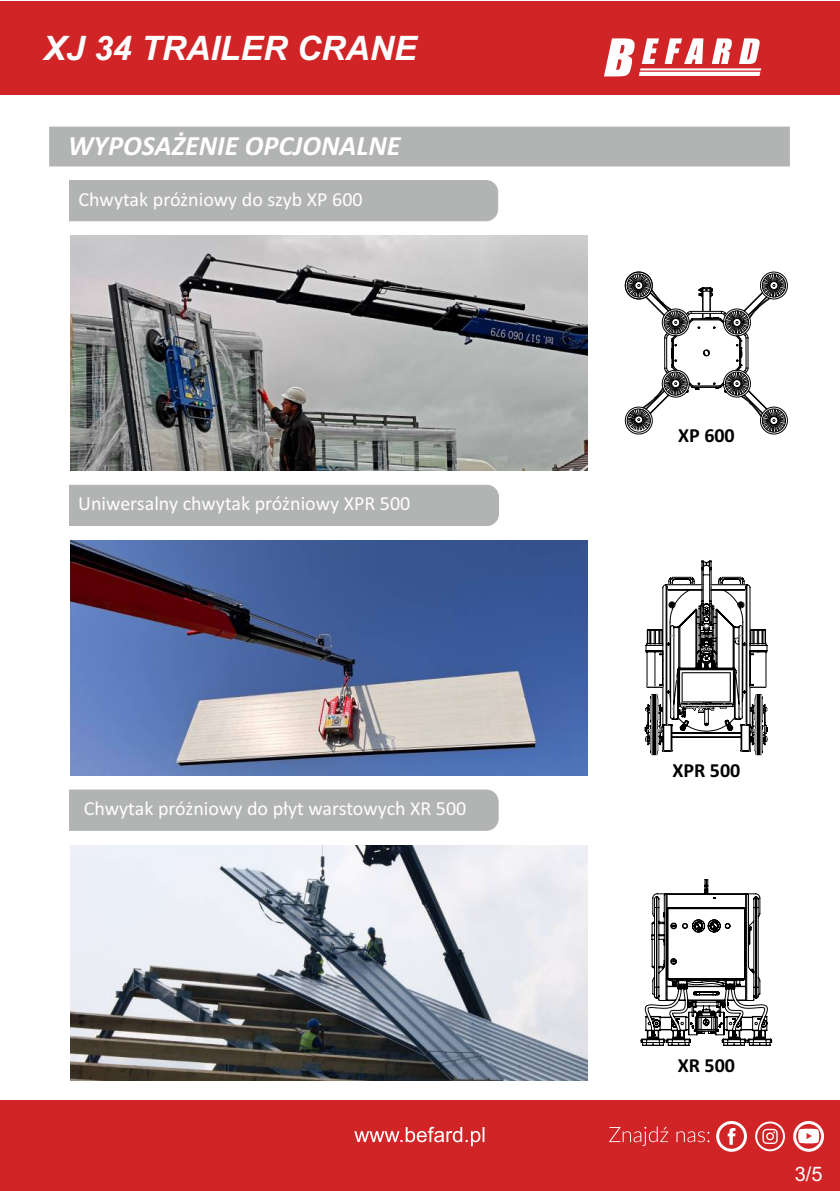
<style>
.page{position:relative;width:840px;height:1191px;background:#fff}
.page>*{position:absolute;margin:0;border:0;box-sizing:border-box;transform-origin:0 0}
.t1{font:italic 700 33.8px "Arial";color:#fefefe}
.t2{font:italic 700 28px "Calibri";color:#fff}
.t3{font:20px "Calibri";color:#fefefe}
.t4{font:700 20px "Calibri";color:#000}
.t5{font:20px "Arial";color:#fefefe}
</style>
<div class="page">
<img style="left:70px;top:845px;width:517px;height:235px">
<img style="left:70px;top:235px;width:517px;height:235px">
<div style="left:0;top:1100px;width:839px;height:91px;background:#d12427"></div>
<div style="left:0;top:1px;width:839px;height:94px;background:#d12427"></div>
<svg style="left:609px;top:1126px;width:58px;height:20px"></svg>
<svg style="left:676px;top:1131px;width:33px;height:11px"></svg>
<div style="left:715px;top:1121px;width:31px;height:30px;border:3px solid #fefefe;border-radius:14px"></div>
<svg style="left:727px;top:1128px;width:8px;height:16px"></svg>
<div style="left:754px;top:1121px;width:30px;height:30px;border:2px solid #fefefe;border-radius:14px"></div>
<svg style="left:762px;top:1128px;width:15px;height:16px"></svg>
<div style="left:792px;top:1121px;width:31px;height:30px;border:3px solid #fefefe;border-radius:14px"></div>
<svg style="left:797px;top:1128px;width:21px;height:15px"></svg>
<svg style="left:354px;top:1126px;width:130px;height:20px"></svg>
<hr style="left:639px;top:68px;width:121px;height:2px;background:#fefefe">
<svg style="left:604px;top:38px;width:155px;height:38px"></svg>
<div style="left:49px;top:127px;width:740px;height:39px;background:#b2b3b3"></div>
<img style="left:70px;top:540px;width:517px;height:235px">
<svg style="left:624px;top:271px;width:163px;height:163px"></svg>
<svg style="left:644px;top:560px;width:123px;height:195px"></svg>
<svg style="left:640px;top:879px;width:131px;height:166px"></svg>
<div style="left:69px;top:180px;width:429px;height:41px;background:#b2b3b3"></div>
<div style="left:69px;top:485px;width:429px;height:41px;background:#b2b3b3"></div>
<div style="left:69px;top:789px;width:429px;height:41px;background:#b2b3b3"></div>
<h1 class="t1" style="left:44px;top:35px;width:374px">XJ 34 TRAILER CRANE</h1>
<h2 class="t2" style="left:68px;top:134px;width:333px">WYPOSAŻENIE OPCJONALNE</h2>
<p class="t3" style="left:78px;top:191px;width:285px">Chwytak próżniowy do szyb XP 600</p>
<p class="t3" style="left:78px;top:495px;width:333px">Uniwersalny chwytak próżniowy XPR 500</p>
<p class="t3" style="left:84px;top:800px;width:384px">Chwytak próżniowy do płyt warstowych XR 500</p>
<p class="t4" style="left:677px;top:427px;width:58px">XP 600</p>
<p class="t4" style="left:672px;top:762px;width:69px">XPR 500</p>
<p class="t4" style="left:677px;top:1057px;width:59px">XR 500</p>
<p class="t5" style="left:794px;top:1166px;width:29px">3/5</p>
</div>
